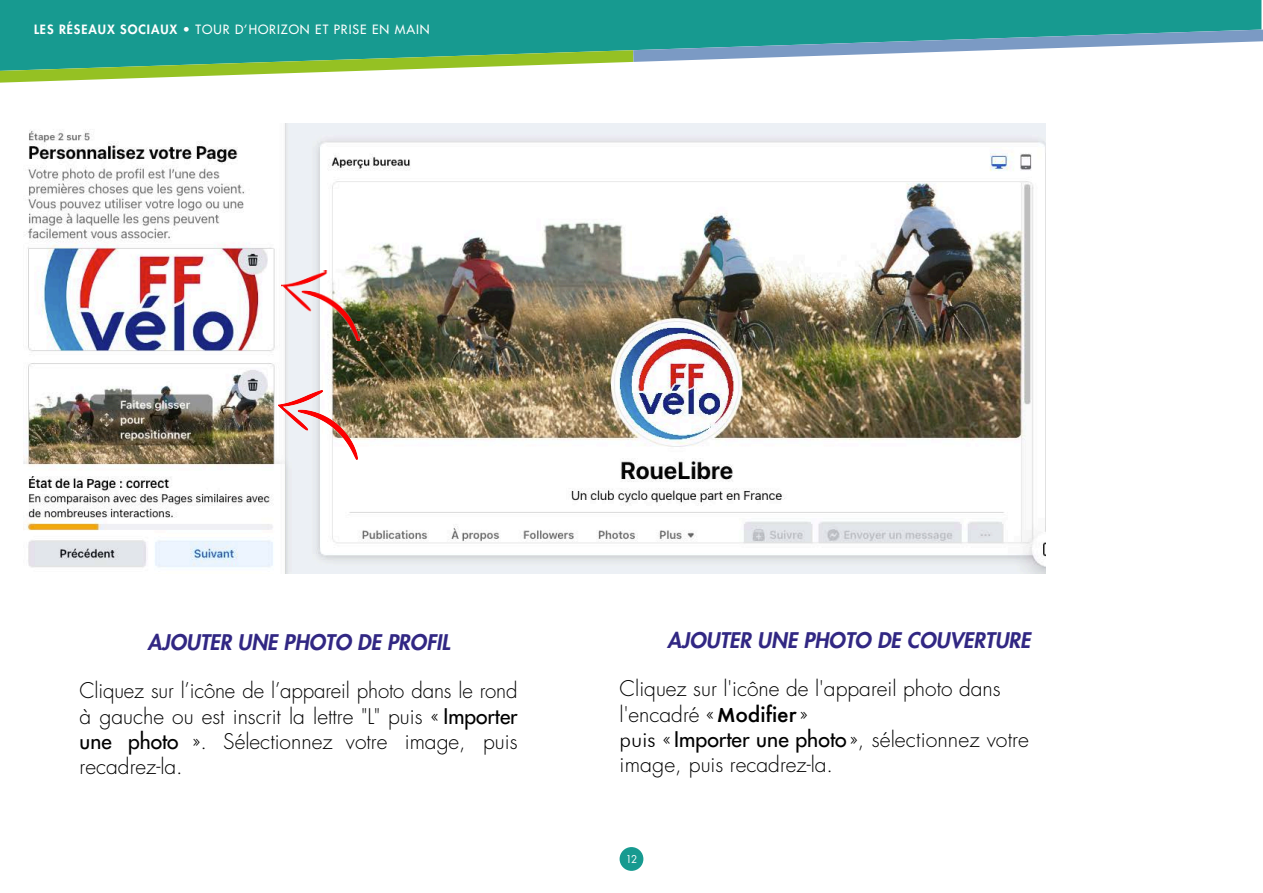
<style>
.page{position:relative;width:1263px;height:893px;background:#fff}
.page>*{position:absolute;margin:0;border:0;box-sizing:border-box;transform-origin:0 0}
.t1{font:300 21px/25.2px "Futura";color:#000}
.t2{font:italic 800 21px "Futura";color:#312783}
.t3{font:12.45px "Futura";letter-spacing:.075em;color:#fff}
.t4{font:10.5px "Futura";color:#fff;scale:.95 1}
.s1{font-weight:800}
.s2{font-weight:400}
.s3{font-family:"Futura PT";font-weight:600}
.s4{font-weight:500}
.s5{font-family:"Futura BT"}
</style>
<div class="page">
<div style="left:620px;top:847px;width:23px;height:24px;background:#179a90;border-radius:50%"></div>
<div style="left:0;top:0;width:1261px;height:30px;background:#179a90"></div>
<svg style="left:0;top:30px;width:1263px;height:53px"></svg>
<img style="left:23px;top:124px;width:1023px;height:450px">
<img style="left:279px;top:269px;width:81px;height:71px">
<img style="left:279px;top:390px;width:78px;height:70px">
<p class="t3" style="left:34px;top:21px;width:397px"><span class="s1">LES RÉSEAUX SOCIAUX</span> • TOUR D’HORIZON ET PRISE EN MAIN</p>
<p class="t2" style="left:147px;top:628px;width:304px">AJOUTER UNE PHOTO DE PROFIL</p>
<p class="t1" style="left:80px;top:678px;width:439px;text-align:justify">Cliquez sur l’icône de l’appareil photo dans le rond à gauche ou est inscrit la lettre "L" puis « <span class="s2">Importer une photo</span> ». Sélectionnez votre image, puis recadrez-la.</p>
<p class="t2" style="left:667px;top:626px;width:365px">AJOUTER UNE PHOTO DE COUVERTURE</p>
<p class="t1" style="left:620px;top:675px;width:383px;line-height:26.4px">Cliquez sur l'icône de l'appareil photo dans l'encadré « <span class="s3">M</span><span class="s4">odifier</span> »</p>
<p class="t1" style="left:620px;top:727px;width:411px;line-height:24.8px"><span class="s5">puis</span> «<span class="s2">Importer une photo</span>», sélectionnez votre image, puis recadrez-la.</p>
<p class="t4" style="left:626px;top:852px;width:13px">12</p>
</div>
